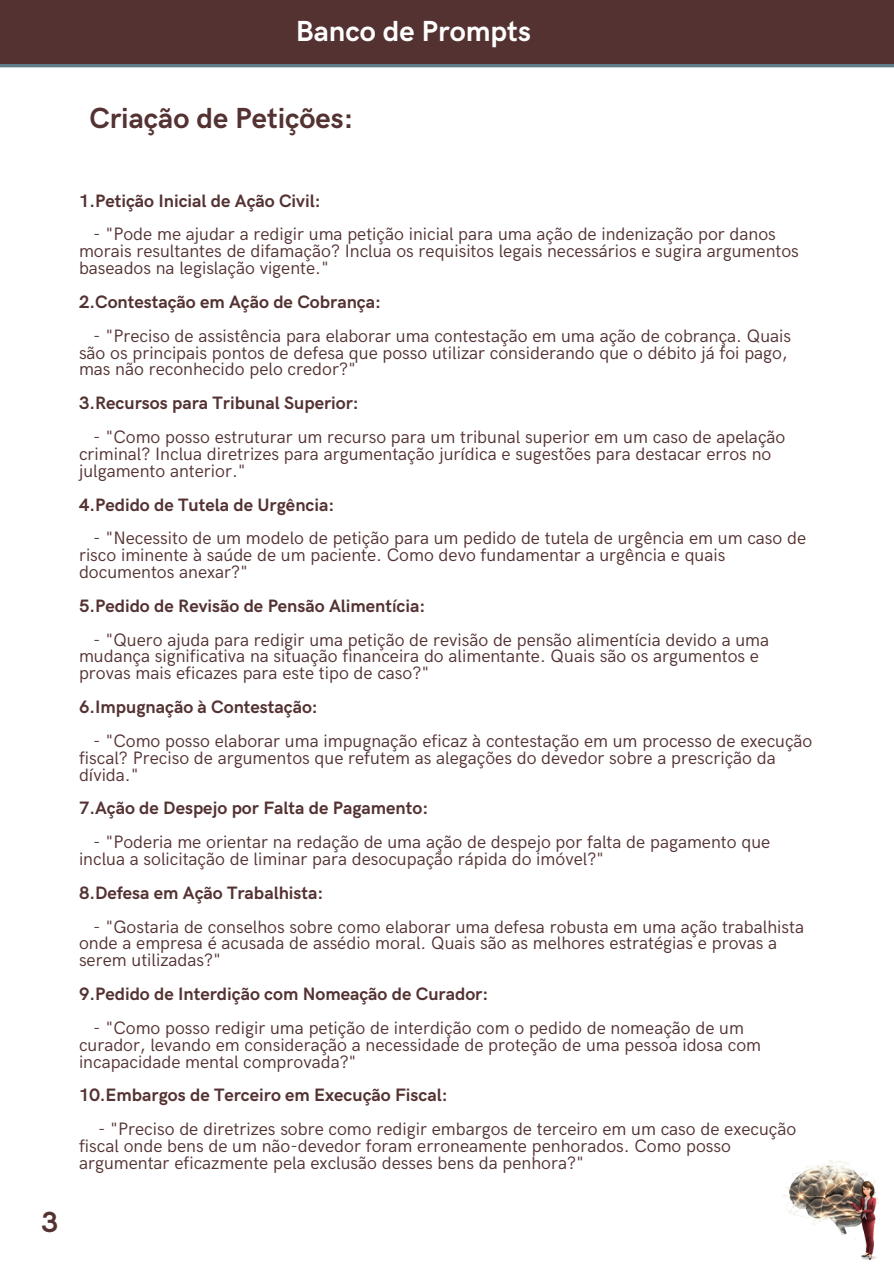
<style>
.page{position:relative;width:894px;height:1264px;background:#fff}
.page>*{position:absolute;margin:0;border:0;box-sizing:border-box;transform-origin:0 0}
.t1{font:700 29.1px "HK Grotesk";color:#543232}
.t2{font:700 29.1px "HK Grotesk";color:#fff}
.t3{font:18px/16.8px "HK Grotesk";color:#543232}
.t4{font:700 18px "HK Grotesk";color:#543232}
</style>
<div class="page">
<div style="left:0;top:0;width:893px;height:65px;background:#543232"></div>
<hr style="left:0;top:64px;width:893px;height:3px;background:#617d89">
<img style="left:782px;top:1160px;width:97px;height:100px">
<h2 class="t2" style="left:295px;top:15px;width:237px">Banco de Prompts</h2>
<p class="t1" style="left:89px;top:101px;width:265px">Criação de Petições:</p>
<p class="t1" style="left:41px;top:1206px;width:18px">3</p>
<h1 class="t4" style="left:79px;top:190px;width:243px">1.Petição Inicial de Ação Civil:</h1>
<h1 class="t3" style="left:79px;top:226px;width:721px;text-indent:14px">- "Pode me ajudar a redigir uma petição inicial para uma ação de indenização por danos morais resultantes de difamação? Inclua os requisitos legais necessários e sugira argumentos baseados na legislação vigente."</h1>
<p class="t4" style="left:79px;top:292px;width:303px">2.Contestação em Ação de Cobrança:</p>
<h2 class="t3" style="left:79px;top:328px;width:713px;text-indent:14px">- "Preciso de assistência para elaborar uma contestação em uma ação de cobrança. Quais são os principais pontos de defesa que posso utilizar considerando que o débito já foi pago, mas não reconhecido pelo credor?"</h2>
<p class="t4" style="left:79px;top:393px;width:281px">3.Recursos para Tribunal Superior:</p>
<h2 class="t3" style="left:79px;top:429px;width:707px;text-indent:14px">- "Como posso estruturar um recurso para um tribunal superior em um caso de apelação criminal? Inclua diretrizes para argumentação jurídica e sugestões para destacar erros no julgamento anterior."</h2>
<p class="t4" style="left:79px;top:494px;width:257px">4.Pedido de Tutela de Urgência:</p>
<h2 class="t3" style="left:79px;top:530px;width:728px;text-indent:14px">- "Necessito de um modelo de petição para um pedido de tutela de urgência em um caso de risco iminente à saúde de um paciente. Como devo fundamentar a urgência e quais documentos anexar?"</h2>
<p class="t4" style="left:79px;top:595px;width:348px">5.Pedido de Revisão de Pensão Alimentícia:</p>
<h2 class="t3" style="left:79px;top:631px;width:691px;text-indent:14px">- "Quero ajuda para redigir uma petição de revisão de pensão alimentícia devido a uma mudança significativa na situação financeira do alimentante. Quais são os argumentos e provas mais eficazes para este tipo de caso?"</h2>
<p class="t4" style="left:79px;top:697px;width:240px">6.Impugnação à Contestação:</p>
<h2 class="t3" style="left:79px;top:733px;width:734px;text-indent:14px">- "Como posso elaborar uma impugnação eficaz à contestação em um processo de execução fiscal? Preciso de argumentos que refutem as alegações do devedor sobre a prescrição da dívida."</h2>
<p class="t4" style="left:79px;top:798px;width:351px">7.Ação de Despejo por Falta de Pagamento:</p>
<h2 class="t3" style="left:79px;top:834px;width:692px;text-indent:14px">- "Poderia me orientar na redação de uma ação de despejo por falta de pagamento que inclua a solicitação de liminar para desocupação rápida do imóvel?"</h2>
<p class="t4" style="left:79px;top:882px;width:246px">8.Defesa em Ação Trabalhista:</p>
<h2 class="t3" style="left:79px;top:918px;width:726px;text-indent:14px">- "Gostaria de conselhos sobre como elaborar uma defesa robusta em uma ação trabalhista onde a empresa é acusada de assédio moral. Quais são as melhores estratégias e provas a serem utilizadas?"</h2>
<p class="t4" style="left:79px;top:983px;width:411px">9.Pedido de Interdição com Nomeação de Curador:</p>
<h2 class="t3" style="left:79px;top:1020px;width:683px;text-indent:14px">- "Como posso redigir uma petição de interdição com o pedido de nomeação de um curador, levando em consideração a necessidade de proteção de uma pessoa idosa com incapacidade mental comprovada?"</h2>
<p class="t4" style="left:79px;top:1085px;width:370px">10.Embargos de Terceiro em Execução Fiscal:</p>
<h2 class="t3" style="left:79px;top:1121px;width:718px;text-indent:19px">- "Preciso de diretrizes sobre como redigir embargos de terceiro em um caso de execução fiscal onde bens de um não-devedor foram erroneamente penhorados. Como posso argumentar eficazmente pela exclusão desses bens da penhora?"</h2>
</div>
